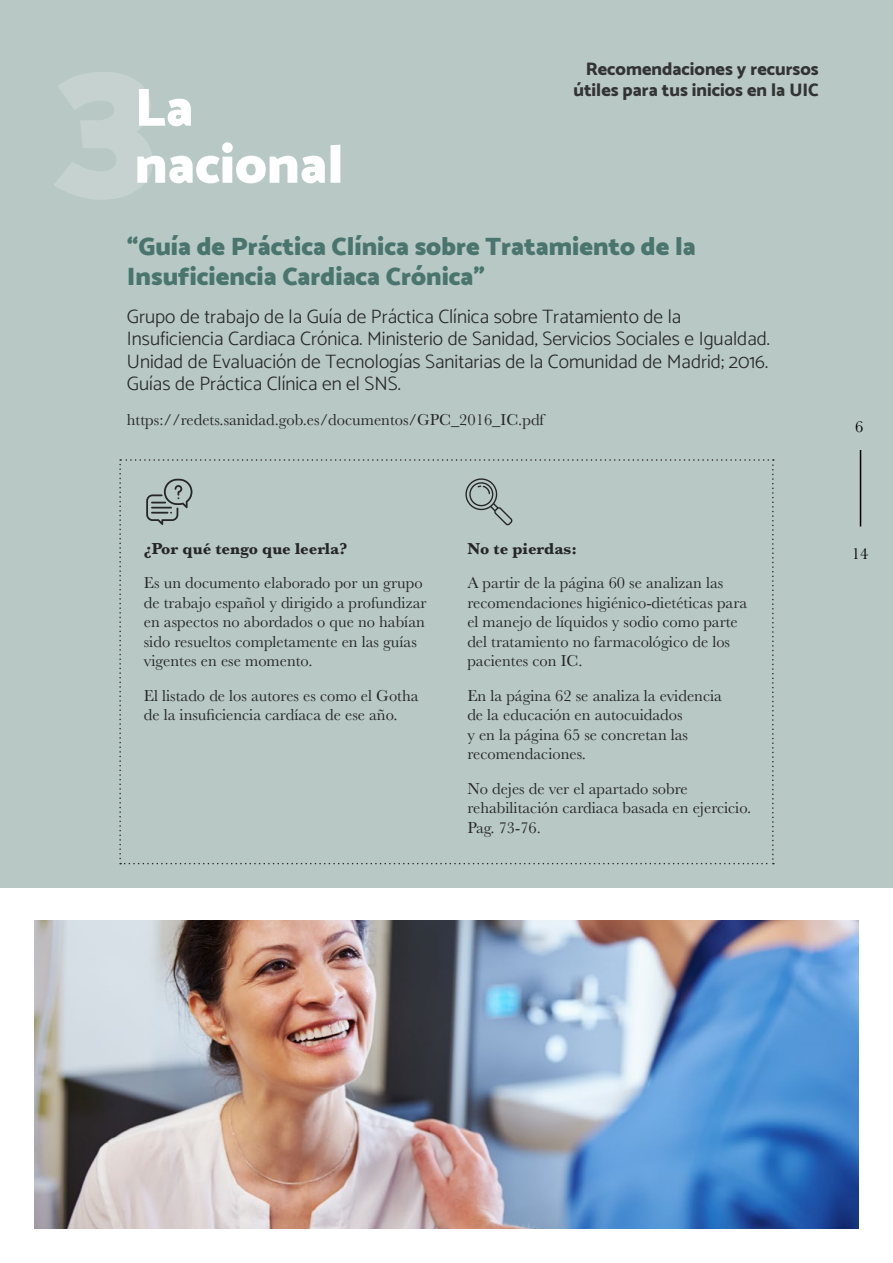
<style>
.page{position:relative;width:893px;height:1263px;background:#fff}
.page>*{position:absolute;margin:0;border:0;box-sizing:border-box;transform-origin:0 0}
.t1{font:900 195px "Catamaran";color:#fff}
.t2{font:900 54px "Catamaran";color:#fff}
.t3{font:900 25.5px/30px "Catamaran";color:#4a756e}
.t4{font:300 19.5px/22.5px "Catamaran";color:#262626}
.t5{font:800 18px/21px "Catamaran";color:#333;text-align:right}
.t6{font:16.5px/19.5px "Baskerville";color:#262626}
.t7{font:700 16.5px "Baskerville";color:#262626}
.t8{font:16.5px "Baskerville";color:#000}
</style>
<div class="page">
<div style="left:0;top:0;width:893px;height:887px;background:#b7c8c5"></div>
<svg style="left:119px;top:459px;width:655px;height:405px"></svg>
<img style="left:34px;top:921px;width:824px;height:307px">
<hr style="left:860px;top:450px;width:1px;height:76px;background:#000">
<h1 class="t1" style="left:53px;top:3px;width:106px">3</h1>
<h2 class="t2" style="left:135px;top:76px;width:60px">La</h2>
<h2 class="t2" style="left:135px;top:133px;width:210px">nacional</h2>
<p class="t5" style="left:573px;top:58px;width:247px">Recomendaciones y recursos útiles para tus inicios en la UIC</p>
<h3 class="t3" style="left:127px;top:231px;width:570px">“Guía de Práctica Clínica sobre Tratamiento de la<br>Insuficiencia Cardiaca Crónica”</h3>
<p class="t4" style="left:127px;top:304px;width:644px">Grupo de trabajo de la Guía de Práctica Clínica sobre Tratamiento de la Insuficiencia Cardiaca Crónica. Ministerio de Sanidad, Servicios Sociales e Igualdad.<br>Unidad de Evaluación de Tecnologías Sanitarias de la Comunidad de Madrid; 2016.<br>Guías de Práctica Clínica en el SNS.</p>
<p class="t6" style="left:127px;top:410px;width:419px">https://redets.sanidad.gob.es/documentos/GPC_2016_IC.pdf</p>
<p class="t8" style="left:855px;top:416px;width:10px">6</p>
<p class="t7" style="left:144px;top:537px;width:205px">¿Por qué tengo que leerla?</p>
<p class="t6" style="left:144px;top:573px;width:284px">Es un documento elaborado por un grupo de trabajo español y dirigido a profundizar en aspectos no abordados o que no habían sido resueltos completamente en las guías vigentes en ese momento.</p>
<p class="t6" style="left:144px;top:686px;width:276px">El listado de los autores es como el Gotha de la insuficiencia cardíaca de ese año.</p>
<p class="t7" style="left:467px;top:537px;width:111px">No te pierdas:</p>
<p class="t6" style="left:467px;top:573px;width:281px">A partir de la página 60 se analizan las recomendaciones higiénico-dietéticas para el manejo de líquidos y sodio como parte del tratamiento no farmacológico de los pacientes con IC.</p>
<p class="t6" style="left:467px;top:686px;width:256px">En la página 62 se analiza la evidencia de la educación en autocuidados<br>y en la página 65 se concretan las recomendaciones.</p>
<p class="t6" style="left:467px;top:779px;width:286px">No dejes de ver el apartado sobre rehabilitación cardiaca basada en ejercicio.<br>Pag. 73-76.</p>
<p class="t8" style="left:852px;top:543px;width:18px">14</p>
</div>
